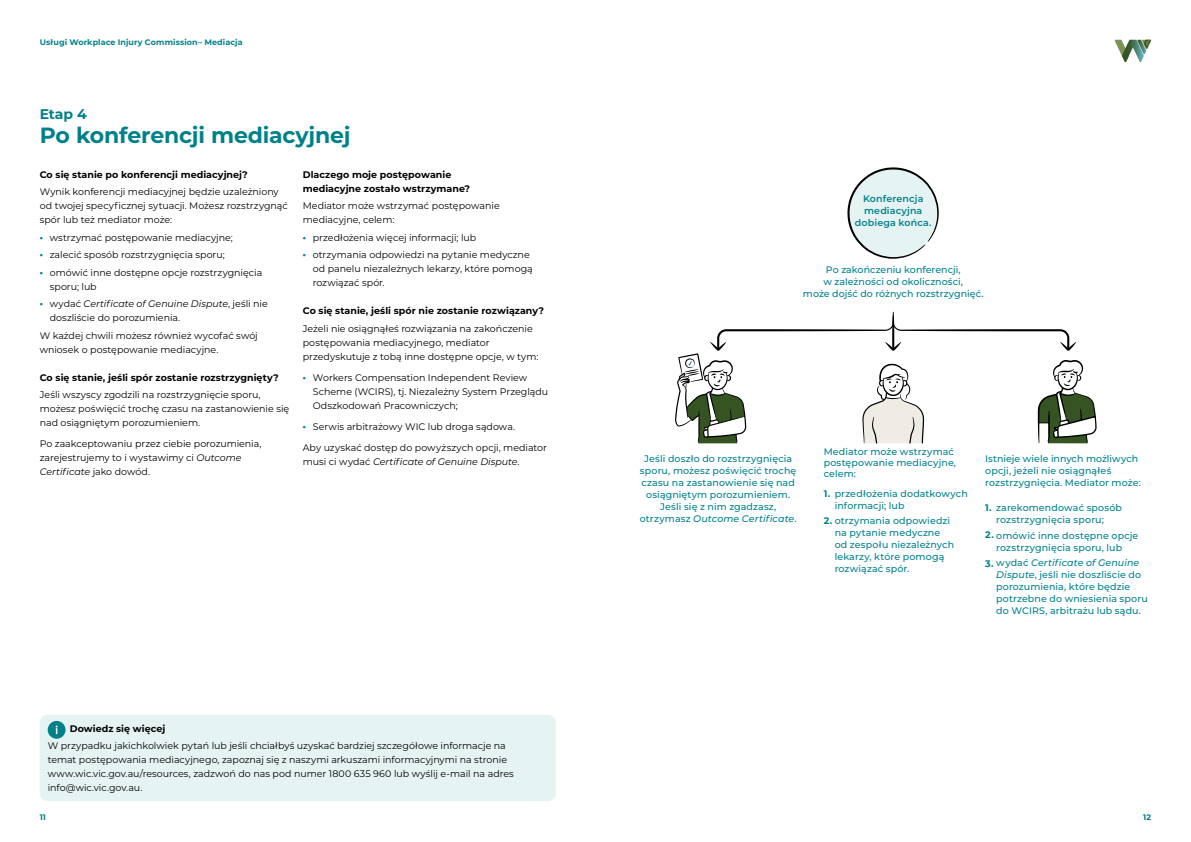
<style>
.page{position:relative;width:1191px;height:842px;background:#fff}
.page>*{position:absolute;margin:0;border:0;box-sizing:border-box;transform-origin:0 0}
.t1{font:700 22px "Montserrat";letter-spacing:-.01em;color:#00818a}
.t2{font:700 14px "Montserrat";color:#00818a}
.t3{font:9.5px/14px "Montserrat";color:#000}
.t4{font:500 9.5px/12px "Montserrat";letter-spacing:.01em;color:#00818a}
.t5{font:700 9.5px/14px "Montserrat";letter-spacing:.005em;color:#000}
.t6{font:600 9.5px/12px "Montserrat";letter-spacing:.015em;color:#00818a;text-align:center}
.t7{font:700 9.5px "Montserrat";color:#00818a}
.t8{font:700 8px "Montserrat";letter-spacing:.01em;color:#00818a}
.s1{font-family:"Calibre";font-weight:300;color:#00818a}
.s2{font-style:italic}
.s3{font-weight:700}
</style>
<div class="page">
<svg style="left:847px;top:167px;width:91px;height:92px"></svg>
<svg style="left:675px;top:312px;width:421px;height:131px"></svg>
<svg style="left:1114px;top:40px;width:37px;height:22px"></svg>
<div style="left:40px;top:715px;width:516px;height:86px;background:#e6f3f3;border-radius:8px"></div>
<div style="left:48px;top:721px;width:18px;height:18px;background:#00818a;border-radius:50%"></div>
<svg style="left:56px;top:725px;width:2px;height:9px"></svg>
<p class="t8" style="left:40px;top:37px;width:204px">Usługi Workplace Injury Commission– Mediacja</p>
<h2 class="t2" style="left:40px;top:104px;width:48px">Etap 4</h2>
<h1 class="t1" style="left:40px;top:120px;width:312px">Po konferencji mediacyjnej</h1>
<p class="t5" style="left:40px;top:167px;width:209px">Co się stanie po konferencji mediacyjnej?</p>
<p class="t3" style="left:40px;top:184px;width:250px">Wynik konferencji mediacyjnej będzie uzależniony od twojej specyficznej sytuacji. Możesz rozstrzygnąć spór lub też mediator może:</p>
<p class="t3" style="left:40px;top:230px;width:195px"><span class="s1">•</span> wstrzymać postępowanie mediacyjne;</p>
<p class="t3" style="left:40px;top:247px;width:186px"><span class="s1">•</span> zalecić sposób rozstrzygnięcia sporu;</p>
<p class="t3" style="left:50px;top:265px;width:214px;text-indent:-10px"><span class="s1">•</span> omówić inne dostępne opcje rozstrzygnięcia sporu; lub</p>
<p class="t3" style="left:50px;top:296px;width:219px;text-indent:-10px"><span class="s1">•</span> wydać <span class="s2">Certificate of Genuine Dispute</span>, jeśli nie doszliście do porozumienia.</p>
<p class="t3" style="left:40px;top:328px;width:220px">W każdej chwili możesz również wycofać swój wniosek o postępowanie mediacyjne.</p>
<p class="t5" style="left:40px;top:370px;width:240px">Co się stanie, jeśli spór zostanie rozstrzygnięty?</p>
<p class="t3" style="left:40px;top:387px;width:251px">Jeśli wszyscy zgodzili na rozstrzygnięcie sporu, możesz poświęcić trochę czasu na zastanowienie się nad osiągniętym porozumieniem.</p>
<p class="t3" style="left:40px;top:436px;width:223px">Po zaakceptowaniu przez ciebie porozumienia, zarejestrujemy to i wystawimy ci <span class="s2">Outcome<br>Certificate</span> jako dowód.</p>
<p class="t5" style="left:303px;top:167px;width:169px">Dlaczego moje postępowanie mediacyjne zostało wstrzymane?</p>
<p class="t3" style="left:303px;top:198px;width:198px">Mediator może wstrzymać postępowanie mediacyjne, celem:</p>
<p class="t3" style="left:303px;top:230px;width:175px"><span class="s1">•</span> przedłożenia więcej informacji; lub</p>
<p class="t3" style="left:313px;top:247px;width:221px;text-indent:-10px"><span class="s1">•</span> otrzymania odpowiedzi na pytanie medyczne od panelu niezależnych lekarzy, które pomogą rozwiązać spór.</p>
<p class="t5" style="left:303px;top:303px;width:243px">Co się stanie, jeśli spór nie zostanie rozwiązany?</p>
<p class="t3" style="left:303px;top:321px;width:237px">Jeżeli nie osiągnąłeś rozwiązania na zakończenie postępowania mediacyjnego, mediator przedyskutuje z tobą inne dostępne opcje, w tym:</p>
<p class="t3" style="left:313px;top:370px;width:237px;text-indent:-10px"><span class="s1">•</span> Workers Compensation Independent Review<br>Scheme (WCIRS), tj. Niezależny System Przeglądu<br>Odszkodowań Pracowniczych;</p>
<p class="t3" style="left:303px;top:419px;width:214px"><span class="s1">•</span> Serwis arbitrażowy WIC lub droga sądowa.</p>
<p class="t3" style="left:303px;top:440px;width:246px">Aby uzyskać dostęp do powyższych opcji, mediator musi ci wydać <span class="s2">Certificate of Genuine Dispute</span>.</p>
<p class="t5" style="left:70px;top:721px;width:97px">Dowiedz się więcej</p>
<p class="t3" style="left:48px;top:739px;width:467px">W przypadku jakichkolwiek pytań lub jeśli chciałbyś uzyskać bardziej szczegółowe informacje na temat postępowania mediacyjnego, zapoznaj się z naszymi arkuszami informacyjnymi na stronie www.wic.vic.gov.au/resources, zadzwoń do nas pod numer 1800 635 960 lub wyślij e-mail na adres info@wic.vic.gov.au.</p>
<p class="t6" style="left:855px;top:192px;width:78px">Konferencja mediacyjna dobiega końca.</p>
<p class="t4" style="left:803px;top:263px;width:182px;text-align:center">Po zakończeniu konferencji,<br>w zależności od okoliczności,<br>może dojść do różnych rozstrzygnięć.</p>
<p class="t4" style="left:640px;top:452px;width:158px;text-align:center">Jeśli doszło do rozstrzygnięcia sporu, możesz poświęcić trochę czasu na zastanowienie się nad osiągniętym porozumieniem.<br>Jeśli się z nim zgadzasz, otrzymasz <span class="s2">Outcome Certificate</span>.</p>
<p class="t4" style="left:823px;top:446px;width:134px;line-height:11px">Mediator może wstrzymać postępowanie mediacyjne, celem:</p>
<p class="t4" style="left:985px;top:452px;width:157px">Istnieje wiele innych możliwych opcji, jeżeli nie osiągnąłeś rozstrzygnięcia. Mediator może:</p>
<p class="t4" style="left:996px;top:501px;width:127px">zarekomendować sposób rozstrzygnięcia sporu;</p>
<p class="t4" style="left:985px;top:529px;width:155px;text-align:center"><span class="s3">2.</span> omówić inne dostępne opcje rozstrzygnięcia sporu, lub</p>
<p class="t4" style="left:996px;top:556px;width:153px">wydać <span class="s2">Certificate of Genuine<br>Dispute</span>, jeśli nie doszliście do porozumienia, które będzie potrzebne do wniesienia sporu do WCIRS, arbitrażu lub sądu.</p>
<p class="t4" style="left:834px;top:487px;width:135px">przedłożenia dodatkowych informacji; lub</p>
<p class="t4" style="left:834px;top:514px;width:121px;text-indent:-11px"><span class="s3">2.</span> otrzymania odpowiedzi na pytanie medyczne od zespołu niezależnych lekarzy, które pomogą rozwiązać spór.</p>
<p class="t7" style="left:823px;top:486px;width:8px">1.</p>
<p class="t7" style="left:985px;top:501px;width:8px">1.</p>
<p class="t7" style="left:985px;top:557px;width:10px">3.</p>
<p class="t8" style="left:40px;top:811px;width:8px">11</p>
<p class="t8" style="left:1143px;top:811px;width:9px">12</p>
</div>
